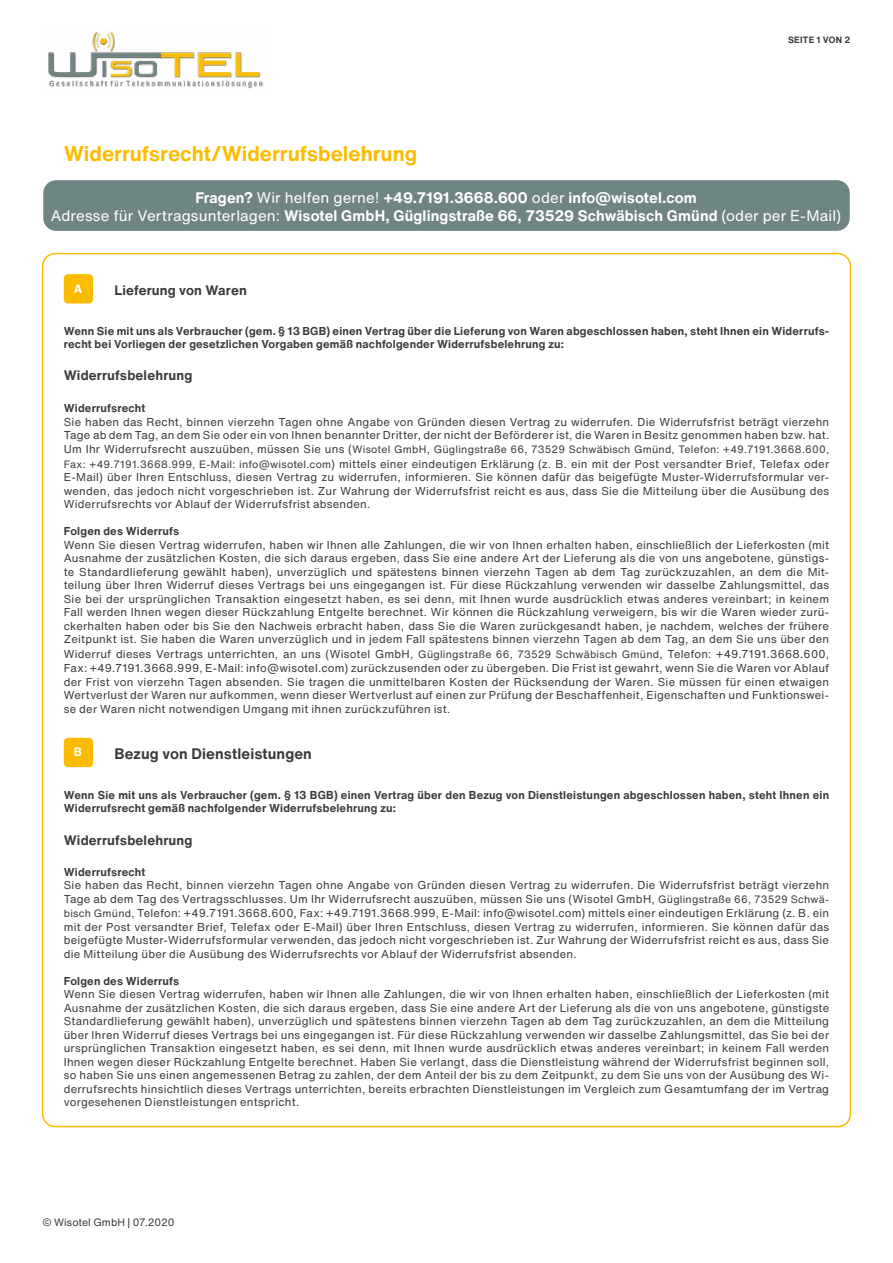
<style>
.page{position:relative;width:893px;height:1263px;background:#fff}
.page>*{position:absolute;margin:0;border:0;box-sizing:border-box;transform-origin:0 0}
.t1{font:700 21px "Helvetica Now Text";color:#fbbc00}
.t2{font:700 15px/18px "Helvetica Now Text";letter-spacing:.005em;color:#fff;text-align:center}
.t3{font:700 15px "Helvetica Now Text";letter-spacing:.01em;color:#3b3b3a}
.t4{font:700 13.5px "Helvetica Now Text";letter-spacing:.01em;color:#3b3b3a}
.t5{font:700 12px "Helvetica Now Text";color:#fff}
.t6{font:11.25px/13.6px "Helvetica Now Text";letter-spacing:.02em;color:#3b3b3a;text-align:justify}
.t7{font:700 11.25px/13.5px "Helvetica Now Text";letter-spacing:.02em;color:#3b3b3a}
.t8{font:10.5px "Helvetica Now Text";letter-spacing:.02em;color:#3b3b3a}
.t9{font:10.5px "Helvetica Now Text";color:#3b3b3a}
.t10{font:700 9px "Helvetica Now Text";letter-spacing:.025em;color:#3b3b3a}
.s1{font-weight:400}
.s2{font-size:11.25px}
.s3{font-size:10.5px}
</style>
<div class="page">
<div style="left:43px;top:180px;width:807px;height:51px;background:#6f8583;border-radius:13px"></div>
<div style="left:64px;top:274px;width:29px;height:29px;background:#fbbc00;border-radius:4px"></div>
<div style="left:64px;top:738px;width:29px;height:29px;background:#fbbc00;border-radius:4px"></div>
<img style="left:48px;top:31px;width:215px;height:60px">
<h1 class="t1" style="left:64px;top:138px;width:355px">Widerrufsrecht/Widerrufsbelehrung</h1>
<p class="t10" style="left:788px;top:33px;width:64px">SEITE 1 VON 2</p>
<h2 class="t2" style="left:51px;top:188px;width:792px">Fragen? <span class="s1">Wir helfen gerne!</span> +49.7191.3668.600 <span class="s1">oder</span> info@wisotel.com<br><span class="s1">Adresse für Vertragsunterlagen:</span> Wisotel GmbH, Güglingstraße 66, 73529 Schwäbisch Gmünd <span class="s1">(oder per E-Mail)</span></h2>
<p class="t5" style="left:74px;top:279px;width:10px">A</p>
<p class="t4" style="left:115px;top:280px;width:134px">Lieferung von Waren</p>
<p class="t7" style="left:64px;top:324px;width:767px">Wenn Sie mit uns als Verbraucher (gem. § 13 BGB) einen Vertrag über die Lieferung von Waren abgeschlossen haben, steht Ihnen ein Widerrufs&shy;recht bei Vorliegen der gesetzlichen Vorgaben gemäß nachfolgender Widerrufsbelehrung zu:</p>
<p class="t4" style="left:64px;top:365px;width:130px">Widerrufsbelehrung</p>
<p class="t7" style="left:64px;top:401px;width:83px">Widerrufsrecht</p>
<p class="t6" style="left:64px;top:414px;width:767px">Sie haben das Recht, binnen vierzehn Tagen ohne Angabe von Gründen diesen Vertrag zu widerrufen. Die Widerrufsfrist beträgt vierzehn<br>Tage ab dem Tag, an dem Sie oder ein von Ihnen benannter Dritter, der nicht der Beförderer ist, die Waren in Besitz genommen haben bzw. hat.</p>
<p class="t8" style="left:64px;top:442px;width:767px"><span class="s2">Um Ihr Widerrufsrecht auszuüben, müssen Sie uns (</span>Wisotel GmbH, Güglingstraße 66, 73529 Schwäbisch Gmünd, Telefon: +49.7191.3668.600,</p>
<p class="t6" style="left:64px;top:457px;width:767px"><span class="s3">Fax: +49.7191.3668.999, E-Mail: info@wisotel.com</span>) mittels einer eindeutigen Erklärung (z. B. ein mit der Post versandter Brief, Telefax oder E-Mail) über Ihren Entschluss, diesen Vertrag zu widerrufen, informieren. Sie können dafür das beigefügte Muster-Widerrufsformular ver&shy;wenden, das jedoch nicht vorgeschrieben ist. Zur Wahrung der Widerrufsfrist reicht es aus, dass Sie die Mitteilung über die Ausübung des Widerrufsrechts vor Ablauf der Widerrufsfrist absenden.</p>
<p class="t7" style="left:64px;top:524px;width:117px">Folgen des Widerrufs</p>
<p class="t6" style="left:64px;top:538px;width:767px">Wenn Sie diesen Vertrag widerrufen, haben wir Ihnen alle Zahlungen, die wir von Ihnen erhalten haben, einschließlich der Lieferkosten (mit Ausnahme der zusätzlichen Kosten, die sich daraus ergeben, dass Sie eine andere Art der Lieferung als die von uns angebotene, günstigs&shy;te Standardlieferung gewählt haben), unverzüglich und spätestens binnen vierzehn Tagen ab dem Tag zurückzuzahlen, an dem die Mit&shy;teilung über Ihren Widerruf dieses Vertrags bei uns eingegangen ist. Für diese Rückzahlung verwenden wir dasselbe Zahlungsmittel, das Sie bei der ursprünglichen Transaktion eingesetzt haben, es sei denn, mit Ihnen wurde ausdrücklich etwas anderes vereinbart; in keinem Fall werden Ihnen wegen dieser Rückzahlung Entgelte berechnet. Wir können die Rückzahlung verweigern, bis wir die Waren wieder zurü&shy;ckerhalten haben oder bis Sie den Nachweis erbracht haben, dass Sie die Waren zurückgesandt haben, je nachdem, welches der frühere Zeitpunkt ist. Sie haben die Waren unverzüglich und in jedem Fall spätestens binnen vierzehn Tagen ab dem Tag, an dem Sie uns über den Widerruf dieses Vertrags unterrichten, an uns (Wisotel GmbH, <span class="s3">Güglingstraße 66, 73529 Schwäbisch Gmünd</span>, Telefon: +49.7191.3668.600, Fax: +49.7191.3668.999, E-Mail: info@wisotel.com) zurückzusenden oder zu übergeben. Die Frist ist gewahrt, wenn Sie die Waren vor Ablauf der Frist von vierzehn Tagen absenden. Sie tragen die unmittelbaren Kosten der Rücksendung der Waren. Sie müssen für einen etwaigen Wertverlust der Waren nur aufkommen, wenn dieser Wertverlust auf einen zur Prüfung der Beschaffenheit, Eigenschaften und Funktionswei&shy;se der Waren nicht notwendigen Umgang mit ihnen zurückzuführen ist.</p>
<p class="t5" style="left:74px;top:743px;width:10px">B</p>
<h2 class="t3" style="left:115px;top:742px;width:199px">Bezug von Dienstleistungen</h2>
<p class="t7" style="left:64px;top:787px;width:767px">Wenn Sie mit uns als Verbraucher (gem. § 13 BGB) einen Vertrag über den Bezug von Dienstleistungen abgeschlossen haben, steht Ihnen ein<br>Widerrufsrecht gemäß nachfolgender Widerrufsbelehrung zu:</p>
<p class="t4" style="left:64px;top:830px;width:130px">Widerrufsbelehrung</p>
<p class="t7" style="left:64px;top:865px;width:83px">Widerrufsrecht</p>
<p class="t6" style="left:64px;top:878px;width:767px">Sie haben das Recht, binnen vierzehn Tagen ohne Angabe von Gründen diesen Vertrag zu widerrufen. Die Widerrufsfrist beträgt vierzehn Tage ab dem Tag des Vertragsschlusses. Um Ihr Widerrufsrecht auszuüben, müssen Sie uns (Wisotel GmbH, <span class="s3">Güglingstraße 66, 73529 Schwä&shy;bisch Gmünd,</span> Telefon: +49.7191.3668.600, Fax: +49.7191.3668.999, E-Mail: info@wisotel.com) mittels einer eindeutigen Erklärung (z. B. ein mit der Post versandter Brief, Telefax oder E-Mail) über Ihren Entschluss, diesen Vertrag zu widerrufen, informieren. Sie können dafür das beigefügte Muster-Widerrufsformular verwenden, das jedoch nicht vorgeschrieben ist. Zur Wahrung der Widerrufsfrist reicht es aus, dass Sie die Mitteilung über die Ausübung des Widerrufsrechts vor Ablauf der Widerrufsfrist absenden.</p>
<p class="t7" style="left:64px;top:973px;width:117px">Folgen des Widerrufs</p>
<p class="t6" style="left:64px;top:987px;width:767px">Wenn Sie diesen Vertrag widerrufen, haben wir Ihnen alle Zahlungen, die wir von Ihnen erhalten haben, einschließlich der Lieferkosten (mit Ausnahme der zusätzlichen Kosten, die sich daraus ergeben, dass Sie eine andere Art der Lieferung als die von uns angebotene, günstigste Standardlieferung gewählt haben), unverzüglich und spätestens binnen vierzehn Tagen ab dem Tag zurückzuzahlen, an dem die Mitteilung über Ihren Widerruf dieses Vertrags bei uns eingegangen ist. Für diese Rückzahlung verwenden wir dasselbe Zahlungsmittel, das Sie bei der ursprünglichen Transaktion eingesetzt haben, es sei denn, mit Ihnen wurde ausdrücklich etwas anderes vereinbart; in keinem Fall werden Ihnen wegen dieser Rückzahlung Entgelte berechnet. Haben Sie verlangt, dass die Dienstleistung während der Widerrufsfrist beginnen soll, so haben Sie uns einen angemessenen Betrag zu zahlen, der dem Anteil der bis zu dem Zeitpunkt, zu dem Sie uns von der Ausübung des Wi&shy;derrufsrechts hinsichtlich dieses Vertrags unterrichten, bereits erbrachten Dienstleistungen im Vergleich zum Gesamtumfang der im Vertrag vorgesehenen Dienstleistungen entspricht.</p>
<p class="t9" style="left:43px;top:1214px;width:134px">©️ Wisotel GmbH | 07.2020</p>
</div>
